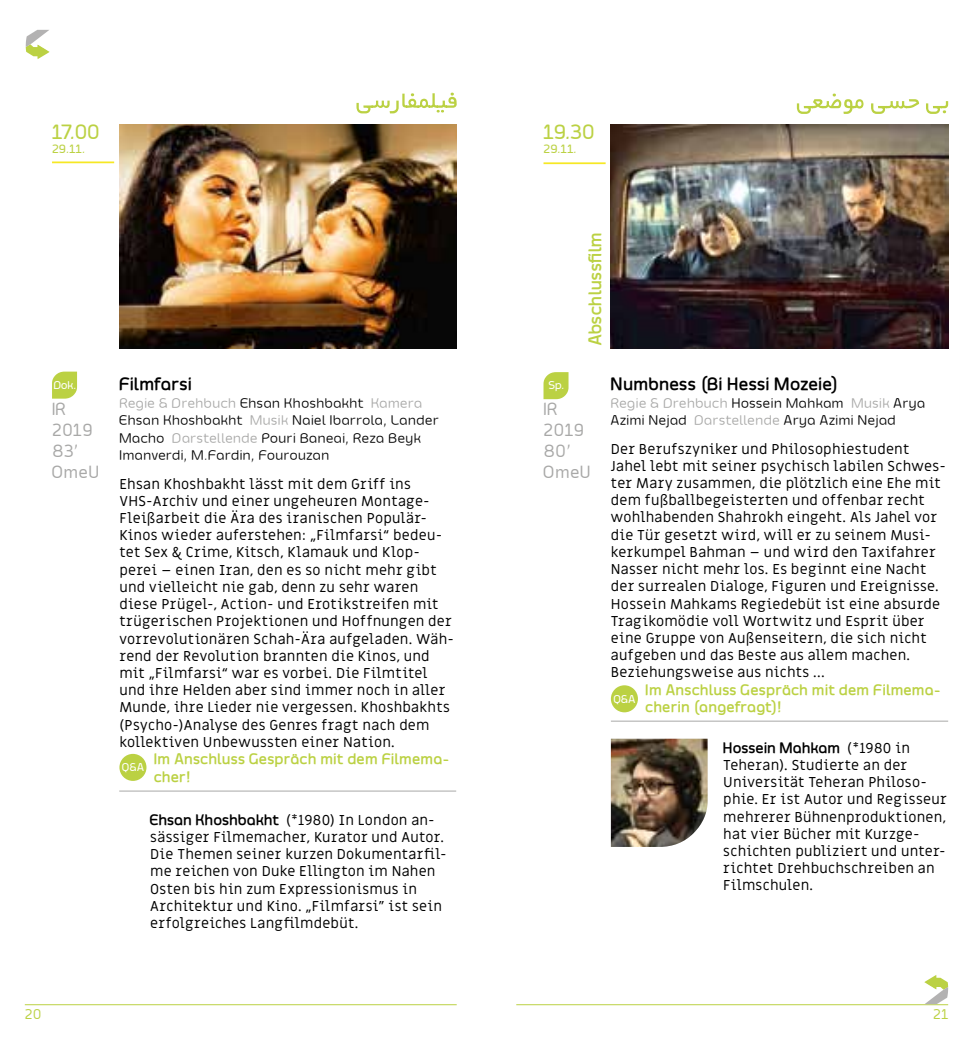
<style>
.page{position:relative;width:973px;height:1042px;background:#fff}
.page>*{position:absolute;margin:0;border:0;box-sizing:border-box;transform-origin:0 0}
.t1{font:500 21px "Smoolthan";letter-spacing:-.01em;color:#bbd143}
.t2{font:700 17.5px "Smoolthan";letter-spacing:.025em;color:#000}
.t3{font:17.5px/21px "Smoolthan";letter-spacing:.04em;color:#a8a8a7}
.t4{font:700 17.5px "Smoolthan";letter-spacing:.025em;color:#bbd143}
.t5{font:700 14.88px/17.5px "Smoolthan";letter-spacing:.035em;color:#bbd143}
.t6{font:700 14.88px "Smoolthan";letter-spacing:.015em;color:#000}
.t7{font:100 14.53px/17.5px "Smoolthan";letter-spacing:.03em;color:#000}
.t8{font:14.35px/17.2px "Miriam Libre";letter-spacing:.015em;color:#000}
.t9{font:14px "Smoolthan";color:#bbd143}
.t10{font:500 12.25px "Smoolthan";letter-spacing:.035em;color:#bbd143}
.t11{font:500 11.55px "Smoolthan";color:#fff}
.s1{color:#a8a8a7}
.s2{font-family:"Smoolthan";font-weight:700;font-size:14.88px}
.s3{font-family:"Miriam Libre";font-weight:400;font-size:14.35px}
</style>
<div class="page">
<hr style="left:25px;top:1004px;width:431px;height:1px;background:#bbd143">
<hr style="left:516px;top:1004px;width:431px;height:1px;background:#bbd143">
<svg style="left:924px;top:975px;width:23px;height:29px"></svg>
<hr style="left:543px;top:162px;width:62px;height:2px;background:#f6e824">
<hr style="left:52px;top:161px;width:62px;height:2px;background:#f6e824">
<svg style="left:26px;top:30px;width:24px;height:29px"></svg>
<img style="left:610px;top:124px;width:337px;height:225px">
<img style="left:610px;top:739px;width:97px;height:108px">
<img style="left:119px;top:124px;width:337px;height:225px">
<div style="left:610px;top:685px;width:27px;height:27px;background:#bbd143;border-radius:50%"></div>
<hr style="left:610px;top:721px;width:337px;height:1px;background:#a8a8a7">
<svg style="left:543px;top:372px;width:25px;height:27px"></svg>
<svg style="left:52px;top:372px;width:25px;height:27px"></svg>
<div style="left:119px;top:754px;width:27px;height:27px;background:#bbd143;border-radius:50%"></div>
<hr style="left:119px;top:790px;width:337px;height:1px;background:#a8a8a7">
<svg style="left:356px;top:93px;width:100px;height:20px"></svg>
<svg style="left:796px;top:94px;width:67px;height:20px"></svg>
<svg style="left:871px;top:99px;width:47px;height:15px"></svg>
<svg style="left:926px;top:101px;width:21px;height:13px"></svg>
<h1 class="t1" style="left:52px;top:120px;width:49px">17.00</h1>
<p class="t10" style="left:52px;top:143px;width:35px">29.11.</p>
<h1 class="t1" style="left:543px;top:120px;width:52px">19.30</h1>
<p class="t10" style="left:543px;top:143px;width:35px">29.11.</p>
<p class="t11" style="left:54px;top:379px;width:24px">Dok.</p>
<p class="t3" style="left:52px;top:399px;width:49px">IR<br>2019<br>83’<br>OmeU</p>
<p class="t4" style="left:585px;top:345px;width:115px;rotate:-90deg">Abschlussfilm</p>
<p class="t2" style="left:119px;top:375px;width:74px">Filmfarsi</p>
<p class="t11" style="left:548px;top:379px;width:17px">Sp.</p>
<p class="t7" style="left:119px;top:394px;width:321px"><span class="s1">Regie &amp; Drehbuch</span> Ehsan Khoshbakht <span class="s1">Kamera </span>Ehsan Khoshbakht <span class="s1">Musik</span> Naiel Ibarrola, Lander Macho <span class="s1">Darstellende</span> Pouri Baneai, Reza Beyk Imanverdi, M.Fardin, Fourouzan</p>
<p class="t8" style="left:119px;top:475px;width:336px">Ehsan Khoshbakht lässt mit dem Griff ins VHS-Archiv und einer ungeheuren Montage-Fleißarbeit die Ära des iranischen Populär-Kinos wieder auferstehen: „Filmfarsi“ bedeu&shy;tet Sex &amp; Crime, Kitsch, Klamauk und Klop&shy;perei – einen Iran, den es so nicht mehr gibt und vielleicht nie gab, denn zu sehr waren diese Prügel-, Action- und Erotikstreifen mit trügerischen Projektionen und Hoffnungen der vorrevolutionären Schah-Ära aufgeladen. Wäh&shy;rend der Revolution brannten die Kinos, und mit „Filmfarsi“ war es vorbei. Die Filmtitel und ihre Helden aber sind immer noch in aller Munde, ihre Lieder nie vergessen. Khoshbakhts (Psycho-)Analyse des Genres fragt nach dem kollektiven Unbewussten einer Nation.</p>
<p class="t5" style="left:154px;top:751px;width:297px">Im Anschluss Gespräch mit dem Filmema&shy;cher!</p>
<p class="t3" style="left:543px;top:399px;width:49px">IR<br>2019<br>80’<br>OmeU</p>
<p class="t11" style="left:122px;top:761px;width:23px">Q&amp;A</p>
<p class="t8" style="left:150px;top:811px;width:298px"><span class="s2">Ehsan Khoshbakht</span> (*1980) In London an&shy;sässiger Filmemacher, Kurator und Autor.<br>Die Themen seiner kurzen Dokumentarfil&shy;me reichen von Duke Ellington im Nahen Osten bis hin zum Expressionismus in Architektur und Kino. „Filmfarsi” ist sein erfolgreiches Langfilmdebüt.</p>
<p class="t2" style="left:610px;top:375px;width:229px">Numbness (Bi Hessi Mozeie)</p>
<p class="t7" style="left:610px;top:394px;width:316px"><span class="s1">Regie &amp; Drehbuch</span> Hossein Mahkam <span class="s1">Musik</span> Arya<br>Azimi Nejad <span class="s1">Darstellende</span> Arya Azimi Nejad</p>
<p class="t8" style="left:610px;top:440px;width:336px">Der Berufszyniker und Philosophiestudent Jahel lebt mit seiner psychisch labilen Schwes&shy;ter Mary zusammen, die plötzlich eine Ehe mit dem fußballbegeisterten und offenbar recht wohlhabenden Shahrokh eingeht. Als Jahel vor die Tür gesetzt wird, will er zu seinem Musi&shy;kerkumpel Bahman – und wird den Taxifahrer Nasser nicht mehr los. Es beginnt eine Nacht der surrealen Dialoge, Figuren und Ereignisse.<br>Hossein Mahkams Regiedebüt ist eine absurde Tragikomödie voll Wortwitz und Esprit über eine Gruppe von Außenseitern, die sich nicht aufgeben und das Beste aus allem machen.<br>Beziehungsweise aus nichts …</p>
<p class="t5" style="left:645px;top:682px;width:297px">Im Anschluss Gespräch mit dem Filmema&shy;cherin (angefragt)!</p>
<p class="t11" style="left:613px;top:692px;width:23px">Q&amp;A</p>
<p class="t6" style="left:723px;top:739px;width:188px">Hossein Mahkam <span class="s3">(*1980 in</span></p>
<p class="t8" style="left:723px;top:757px;width:225px">Teheran). Studierte an der<br>Universität Teheran Philoso&shy;phie. Er ist Autor und Regisseur mehrerer Bühnenproduktionen, hat vier Bücher mit Kurzge&shy;schichten publiziert und unter&shy;richtet Drehbuchschreiben an<br>Filmschulen.</p>
<p class="t9" style="left:25px;top:1007px;width:18px">20</p>
<p class="t9" style="left:932px;top:1007px;width:17px">21</p>
</div>
